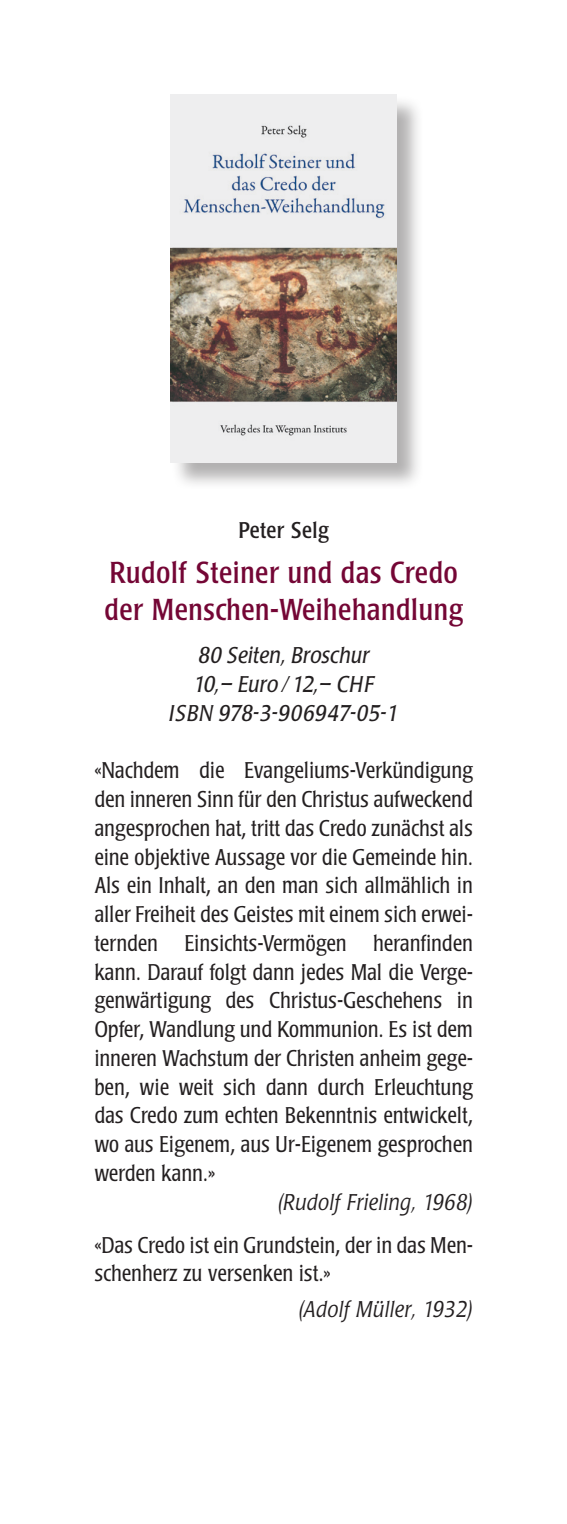
<style>
.page{position:relative;width:567px;height:1524px;background:#fff}
.page>*{position:absolute;margin:0;border:0;box-sizing:border-box;transform-origin:0 0}
.t1{font:condensed 30px/37.5px "Poppl Laudatio";letter-spacing:.02em;color:#740635}
.t2{font:300 condensed 22.5px/28.8px "Poppl Laudatio";letter-spacing:.02em;color:#231f20;text-align:justify}
.t3{font:italic 22.5px/28.8px "Poppl Laudatio";letter-spacing:.02em;color:#231f20;text-align:center;scale:.9 1}
.t4{font:italic 300 22.5px "Poppl Laudatio";letter-spacing:.02em;color:#231f20;scale:.9 1}
.t5{font:condensed 22.5px "Poppl Laudatio";letter-spacing:.02em;color:#231f20}
</style>
<div class="page">
<div style="left:171px;top:95px;width:253px;height:395px;background:#231f20;opacity:.35"></div>
<img style="left:170px;top:94px;width:227px;height:368px">
<p class="t5" style="left:239px;top:518px;width:92px">Peter Selg</p>
<h1 class="t1" style="left:104px;top:554px;width:360px">Rudolf Steiner und das Credo der Menschen-Weihehandlung</h1>
<p class="t3" style="left:169px;top:641px;width:256px">80 Seiten, Broschur<br>10,– Euro / 12,– CHF<br>ISBN 978-3-906947-05-1</p>
<p class="t2" style="left:95px;top:756px;width:380px">«Nachdem die Evangeliums-Verkündigung den inneren Sinn für den Christus aufweckend angesprochen hat, tritt das Credo zunächst als eine objektive Aussage vor die Gemeinde hin.<br>Als ein Inhalt, an den man sich allmählich in aller Freiheit des Geistes mit einem sich erwei&shy;ternden Einsichts-Vermögen heranfinden kann. Darauf folgt dann jedes Mal die Verge&shy;genwärtigung des Christus-Geschehens in Opfer, Wandlung und Kommunion. Es ist dem inneren Wachstum der Christen anheim gege&shy;ben, wie weit sich dann durch Erleuchtung das Credo zum echten Bekenntnis entwickelt, wo aus Eigenem, aus Ur-Eigenem gesprochen werden kann.»</p>
<p class="t4" style="left:279px;top:1188px;width:217px">(Rudolf Frieling, 1968)</p>
<p class="t2" style="left:95px;top:1231px;width:380px">«Das Credo ist ein Grundstein, der in das Men&shy;schenherz zu versenken ist.»</p>
<p class="t4" style="left:299px;top:1296px;width:194px">(Adolf Müller, 1932)</p>
</div>
